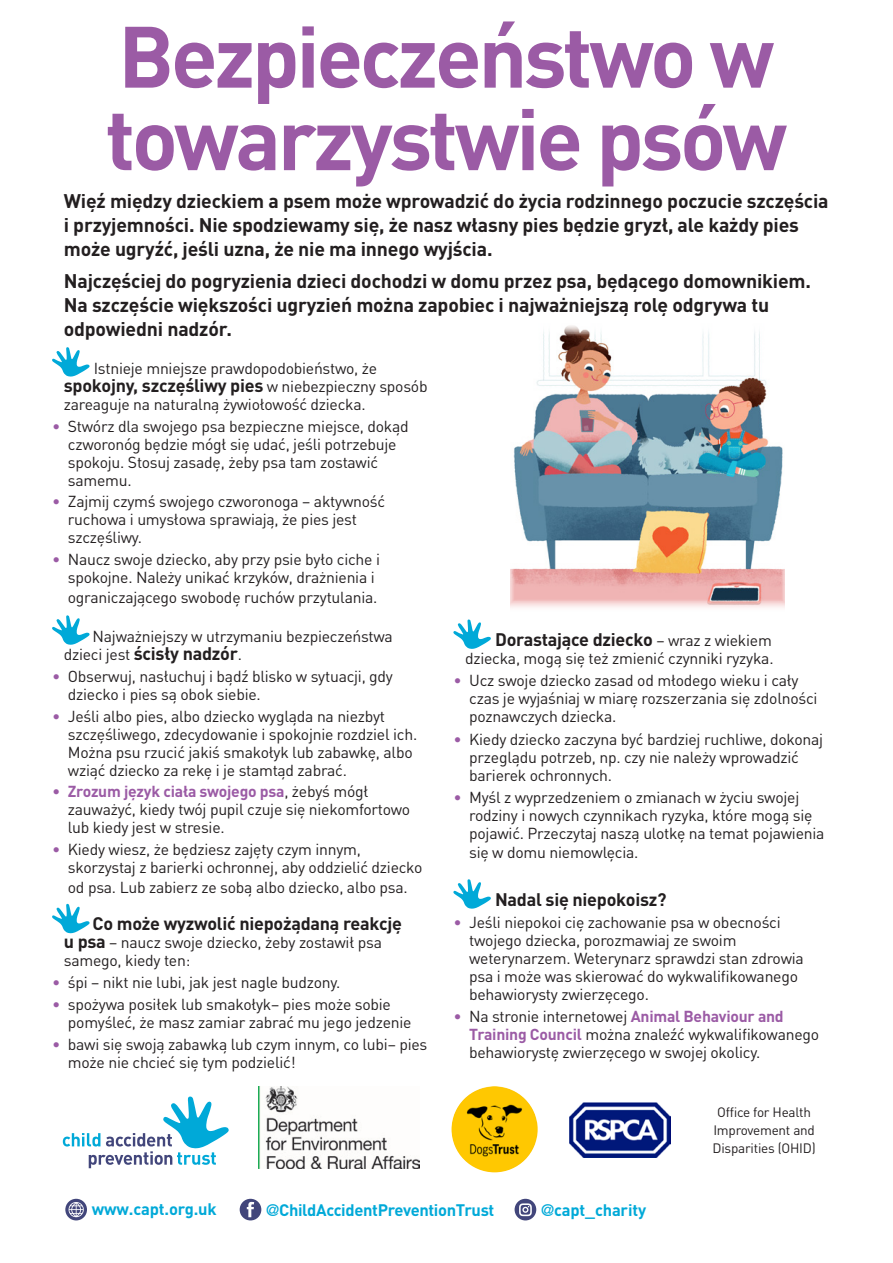
<style>
.page{position:relative;width:893px;height:1263px;background:#fff}
.page>*{position:absolute;margin:0;border:0;box-sizing:border-box;transform-origin:0 0}
.t1{font:700 85.5px/82.5px "DIN Pro";letter-spacing:-.04em;color:#9b5ba5}
._15_20_DIN_PRO_Bold{font:700 19.5px/24px "DIN Pro";letter-spacing:-.01em;color:#231f20}
.t2{font:700 18px "DIN Pro";letter-spacing:-.015em;color:#231f20}
.t3{font:700 16.5px "DIN Pro";letter-spacing:-.02em;color:#00a9d8}
.t4{font:15.75px/18px "DIN Pro";letter-spacing:-.015em;color:#231f20}
.t5{font:13.5px/18px "DIN Pro";letter-spacing:-.015em;color:#231f20;text-align:center}
.s1{font-weight:400;font-size:15.75px}
.s2{color:#9b5ba5}
.s3{font-weight:700;color:#9b5ba5}
.s4{font-weight:700;font-size:18px}
.s5{font-family:"DIN Alternate"}
</style>
<div class="page">
<svg style="left:453px;top:619px;width:38px;height:30px"></svg>
<svg style="left:453px;top:879px;width:38px;height:30px"></svg>
<img style="left:510px;top:325px;width:274px;height:283px">
<svg style="left:63px;top:1096px;width:166px;height:72px"></svg>
<svg style="left:240px;top:1199px;width:21px;height:21px"></svg>
<svg style="left:515px;top:1199px;width:21px;height:21px"></svg>
<svg style="left:65px;top:1199px;width:22px;height:21px"></svg>
<img style="left:452px;top:1086px;width:86px;height:86px;border-radius:43px">
<img style="left:569px;top:1103px;width:101px;height:54px">
<img style="left:258px;top:1086px;width:162px;height:83px">
<svg style="left:52px;top:347px;width:38px;height:30px"></svg>
<svg style="left:52px;top:615px;width:38px;height:30px"></svg>
<svg style="left:52px;top:904px;width:38px;height:29px"></svg>
<p class="t1" style="left:105px;top:12px;width:683px">Bezpieczeństwo w towarzystwie psów</p>
<p class="_15_20_DIN_PRO_Bold" style="left:64px;top:188px;width:766px">Więź między dzieckiem a psem może wprowadzić do życia rodzinnego poczucie szczęścia i przyjemności. Nie spodziewamy się, że nasz własny pies będzie gryzł, ale każdy pies może ugryźć, jeśli uzna, że nie ma innego wyjścia.</p>
<p class="_15_20_DIN_PRO_Bold" style="left:64px;top:268px;width:749px">Najczęściej do pogryzienia dzieci dochodzi w domu przez psa, będącego domownikiem.<br>Na szczęście większości ugryzień można zapobiec i najważniejszą rolę odgrywa tu odpowiedni nadzór.</p>
<p class="t4" style="left:94px;top:358px;width:285px">Istnieje mniejsze prawdopodobieństwo, że</p>
<p class="t2" style="left:64px;top:373px;width:365px">spokojny, szczęśliwy pies <span class="s1">w niebezpieczny sposób</span></p>
<p class="t4" style="left:64px;top:394px;width:303px">zareaguje na naturalną żywiołowość dziecka.</p>
<p class="t4" style="left:68px;top:416px;width:342px;text-indent:-16px"><span class="s2">•</span> Stwórz dla swojego psa bezpieczne miejsce, dokąd czworonóg będzie mógł się udać, jeśli potrzebuje spokoju. Stosuj zasadę, żeby psa tam zostawić samemu.</p>
<p class="t4" style="left:68px;top:492px;width:319px;text-indent:-16px"><span class="s2">•</span> Zajmij czymś swojego czworonoga – aktywność ruchowa i umysłowa sprawiają, że pies jest szczęśliwy.</p>
<p class="t4" style="left:68px;top:550px;width:314px;text-indent:-16px"><span class="s2">•</span> Naucz swoje dziecko, aby przy psie było ciche i spokojne. Należy unikać krzyków, drażnienia i</p>
<p class="t4" style="left:68px;top:587px;width:311px">ograniczającego swobodę ruchów przytulania.</p>
<p class="t4" style="left:93px;top:627px;width:302px">Najważniejszy w utrzymaniu bezpieczeństwa</p>
<p class="t2" style="left:64px;top:641px;width:180px"><span class="s1">dzieci jest</span> ścisły nadzór<span class="s1">.</span></p>
<p class="t4" style="left:68px;top:666px;width:327px;text-indent:-16px"><span class="s2">•</span> Obserwuj, nasłuchuj i bądź blisko w sytuacji, gdy dziecko i pies są obok siebie.</p>
<p class="t4" style="left:68px;top:706px;width:351px;text-indent:-16px"><span class="s2">•</span> Jeśli albo pies, albo dziecko wygląda na niezbyt szczęśliwego, zdecydowanie i spokojnie rozdziel ich.<br>Można psu rzucić jakiś smakołyk lub zabawkę, albo wziąć dziecko za rekę i je stamtąd zabrać.</p>
<p class="t4" style="left:68px;top:782px;width:344px;text-indent:-16px"><span class="s2">•</span> <span class="s3">Zrozum język ciała swojego psa</span>, żebyś mógł zauważyć, kiedy twój pupil czuje się niekomfortowo lub kiedy jest w stresie.</p>
<p class="t4" style="left:68px;top:840px;width:356px;text-indent:-16px"><span class="s2">•</span> Kiedy wiesz, że będziesz zajęty czym innym, skorzystaj z barierki ochronnej, aby oddzielić dziecko</p>
<p class="t4" style="left:68px;top:877px;width:341px">od psa. Lub zabierz ze sobą albo dziecko, albo psa.</p>
<p class="t2" style="left:93px;top:912px;width:311px">Co może wyzwolić niepożądaną reakcję</p>
<p class="t4" style="left:64px;top:933px;width:320px"><span class="s4">u psa</span> – naucz swoje dziecko, żeby zostawił psa samego, kiedy ten:</p>
<p class="t4" style="left:52px;top:973px;width:290px"><span class="s2">•</span> śpi – nikt nie lubi, jak jest nagle budzony.</p>
<p class="t4" style="left:68px;top:995px;width:345px;text-indent:-16px"><span class="s2">•</span> spożywa posiłek lub smakołyk– pies może sobie pomyśleć, że masz zamiar zabrać mu jego jedzenie</p>
<p class="t4" style="left:68px;top:1034px;width:361px;text-indent:-16px"><span class="s2">•</span> bawi się swoją zabawką lub czym innym, co lubi– pies może nie chcieć się tym podzielić!</p>
<p class="t2" style="left:495px;top:627px;width:278px">Dorastające dziecko <span class="s1">– wraz z wiekiem</span></p>
<p class="t4" style="left:465px;top:649px;width:310px">dziecka, mogą się też zmienić czynniki ryzyka.</p>
<p class="t4" style="left:469px;top:671px;width:350px;text-indent:-16px"><span class="s2">•</span> Ucz swoje dziecko zasad od młodego wieku i cały czas je wyjaśniaj w miarę rozszerzania się zdolności poznawczych dziecka.</p>
<p class="t4" style="left:469px;top:729px;width:355px;text-indent:-16px"><span class="s2">•</span> Kiedy dziecko zaczyna być bardziej ruchliwe, dokonaj przeglądu potrzeb, np. czy nie należy wprowadzić barierek ochronnych.</p>
<p class="t4" style="left:469px;top:787px;width:357px;text-indent:-16px"><span class="s2">•</span> Myśl z wyprzedzeniem o zmianach w życiu swojej rodziny i nowych czynnikach ryzyka, które mogą się pojawić. Przeczytaj naszą ulotkę na temat pojawienia</p>
<p class="t4" style="left:469px;top:843px;width:171px">się w domu niemowlęcia.</p>
<p class="t2" style="left:495px;top:887px;width:173px">Nadal się niepokoisz?</p>
<p class="t4" style="left:469px;top:913px;width:336px;text-indent:-16px"><span class="s2">•</span> Jeśli niepokoi cię zachowanie psa w obecności twojego dziecka, porozmawiaj ze swoim weterynarzem. Weterynarz sprawdzi stan zdrowia psa i może was skierować do wykwalifikowanego behawiorysty zwierzęcego.</p>
<p class="t4" style="left:469px;top:1007px;width:351px;text-indent:-16px"><span class="s2">•</span> Na stronie internetowej <span class="s3">Animal Behaviour and<br>Training Council</span> można znaleźć wykwalifikowanego behawiorystę zwierzęcego w swojej okolicy.</p>
<p class="t5" style="left:713px;top:1103px;width:105px">Office for Health<br>Improvement and<br>Disparities (OHID)</p>
<p class="t3" style="left:92px;top:1198px;width:126px">www.capt.org.uk</p>
<p class="t3" style="left:266px;top:1198px;width:230px"><span class="s5">@</span>ChildAccidentPreventionTrust</p>
<p class="t3" style="left:541px;top:1198px;width:106px"><span class="s5">@</span>capt_charity</p>
</div>
